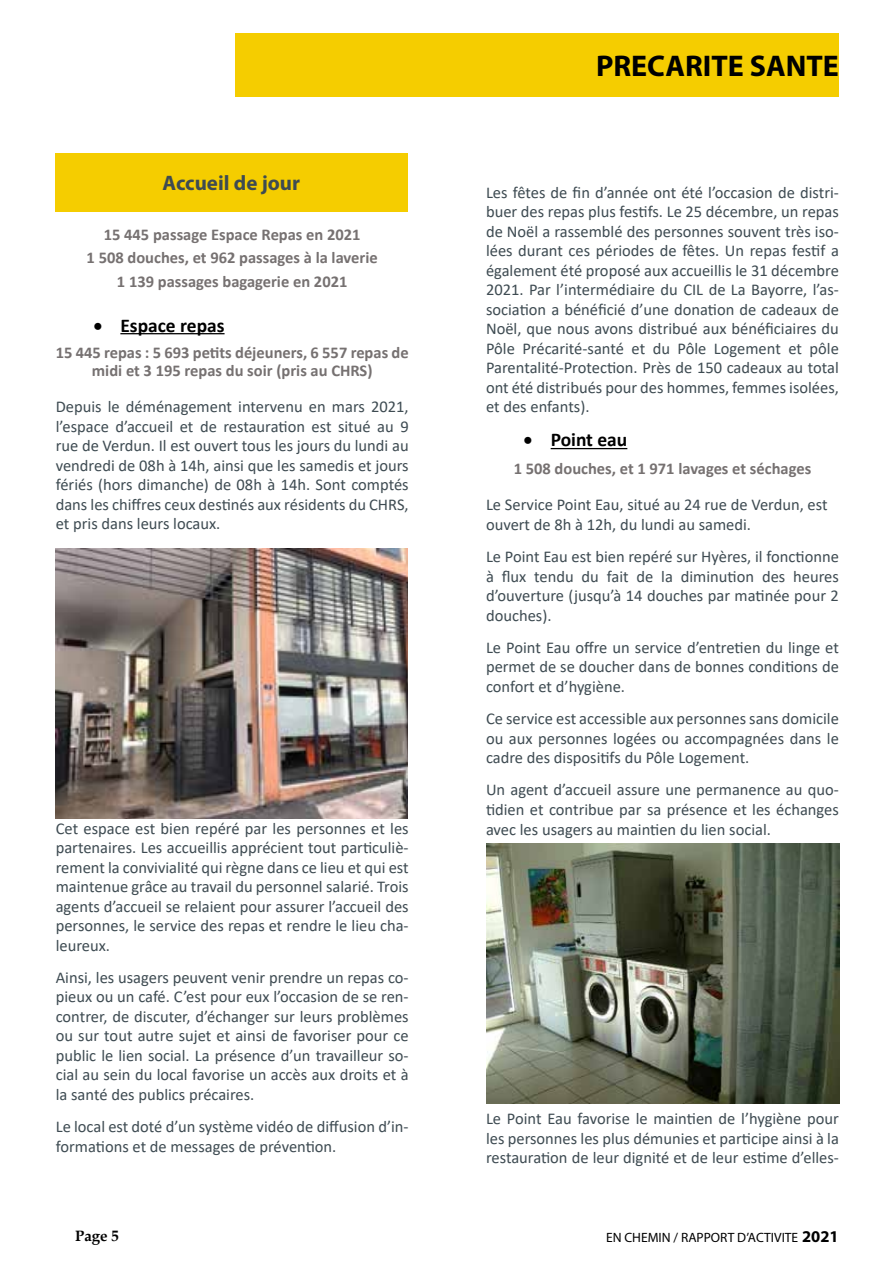
<style>
.page{position:relative;width:893px;height:1263px;background:#fff}
.page>*{position:absolute;margin:0;border:0;box-sizing:border-box;transform-origin:0 0}
.t1{font:700 30px "Myriad Pro";color:#000}
.t2{font:700 21px "Myriad Pro";color:#3e4b52}
.t3{font:700 19.5px "Calibri";color:#000}
.t4{font:16.5px/19.5px "Calibri";color:#3e4b52;text-align:justify}
.t5{font:700 16.5px/23.2px "Calibri";color:#767171;text-align:center}
.t6{font:700 15px "Book Antiqua";color:#000}
.t7{font:13.5px "Myriad Pro";color:#000}
.s1{font-weight:700;font-size:16.5px}
</style>
<div class="page">
<hr style="left:120px;top:333px;width:105px;height:1px;background:#000">
<hr style="left:551px;top:448px;width:76px;height:1px;background:#000">
<div style="left:55px;top:153px;width:353px;height:58px;background:#f5cd00"></div>
<img style="left:486px;top:844px;width:353px;height:259px">
<img style="left:55px;top:549px;width:353px;height:269px">
<div style="left:235px;top:33px;width:604px;height:64px;background:#f5cd00"></div>
<p class="t2" style="left:163px;top:169px;width:139px">Accueil de jour</p>
<p class="t5" style="left:87px;top:223px;width:293px">15 445 passage Espace Repas en 2021<br>1 508 douches, et 962 passages à la laverie<br>1 139 passages bagagerie en 2021</p>
<p class="t3" style="left:93px;top:311px;width:133px">• Espace repas</p>
<p class="t5" style="left:56px;top:343px;width:354px;line-height:17.9px">15 445 repas : 5 693 petits déjeuners, 6 557 repas de midi et 3 195 repas du soir (pris au CHRS)</p>
<p class="t4" style="left:56px;top:396px;width:354px">Depuis le déménagement intervenu en mars 2021, l’espace d’accueil et de restauration est situé au 9 rue de Verdun. Il est ouvert tous les jours du lundi au vendredi de 08h à 14h, ainsi que les samedis et jours fériés (hors dimanche) de 08h à 14h. Sont comptés dans les chiffres ceux destinés aux résidents du CHRS, et pris dans leurs locaux.</p>
<p class="t4" style="left:56px;top:818px;width:354px">Cet espace est bien repéré par les personnes et les partenaires. Les accueillis apprécient tout particuliè&shy;rement la convivialité qui règne dans ce lieu et qui est maintenue grâce au travail du personnel salarié. Trois agents d’accueil se relaient pour assurer l’accueil des personnes, le service des repas et rendre le lieu cha&shy;leureux.</p>
<p class="t4" style="left:56px;top:967px;width:354px">Ainsi, les usagers peuvent venir prendre un repas co&shy;pieux ou un café. C’est pour eux l’occasion de se ren&shy;contrer, de discuter, d’échanger sur leurs problèmes ou sur tout autre sujet et ainsi de favoriser pour ce public le lien social. La présence d’un travailleur so&shy;cial au sein du local favorise un accès aux droits et à la santé des publics précaires.</p>
<p class="t4" style="left:56px;top:1116px;width:354px">Le local est doté d’un système vidéo de diffusion d’in&shy;formations et de messages de prévention.</p>
<h1 class="t1" style="left:596px;top:46px;width:244px">PRECARITE SANTE</h1>
<p class="t4" style="left:486px;top:182px;width:354px">Les fêtes de fin d’année ont été l’occasion de distri&shy;buer des repas plus festifs. Le 25 décembre, un repas de Noël a rassemblé des personnes souvent très iso&shy;lées durant ces périodes de fêtes. Un repas festif a également été proposé aux accueillis le 31 décembre 2021. Par l’intermédiaire du CIL de La Bayorre, l’as&shy;sociation a bénéficié d’une donation de cadeaux de Noël, que nous avons distribué aux bénéficiaires du Pôle Précarité-santé et du Pôle Logement et pôle Parentalité-Protection. Près de 150 cadeaux au total ont été distribués pour des hommes, femmes isolées, et des enfants).</p>
<p class="t3" style="left:524px;top:426px;width:105px">• Point eau</p>
<p class="t5" style="left:514px;top:456px;width:299px">1 508 douches, et 1 971 lavages et séchages</p>
<p class="t4" style="left:486px;top:495px;width:343px">Le Service Point Eau, situé au 24 rue de Verdun, est ouvert de 8h à 12h, du lundi au samedi.</p>
<p class="t4" style="left:486px;top:546px;width:354px">Le Point Eau est bien repéré sur Hyères, il fonctionne à flux tendu du fait de la diminution des heures d’ouverture (jusqu’à 14 douches par matinée pour 2 douches).</p>
<p class="t4" style="left:486px;top:637px;width:354px">Le Point Eau offre un service d’entretien du linge et permet de se doucher dans de bonnes conditions de confort et d’hygiène.</p>
<p class="t4" style="left:486px;top:708px;width:354px">Ce service est accessible aux personnes sans domicile ou aux personnes logées ou accompagnées dans le cadre des dispositifs du Pôle Logement.</p>
<p class="t4" style="left:486px;top:780px;width:354px">Un agent d’accueil assure une permanence au quo&shy;tidien et contribue par sa présence et les échanges avec les usagers au maintien du lien social.</p>
<p class="t4" style="left:486px;top:1109px;width:354px">Le Point Eau favorise le maintien de l’hygiène pour les personnes les plus démunies et participe ainsi à la restauration de leur dignité et de leur estime d’elles-</p>
<p class="t6" style="left:75px;top:1226px;width:45px">Page 5</p>
<p class="t7" style="left:606px;top:1229px;width:234px">EN CHEMIN / RAPPORT D’ACTIVITE <span class="s1">2021</span></p>
</div>
